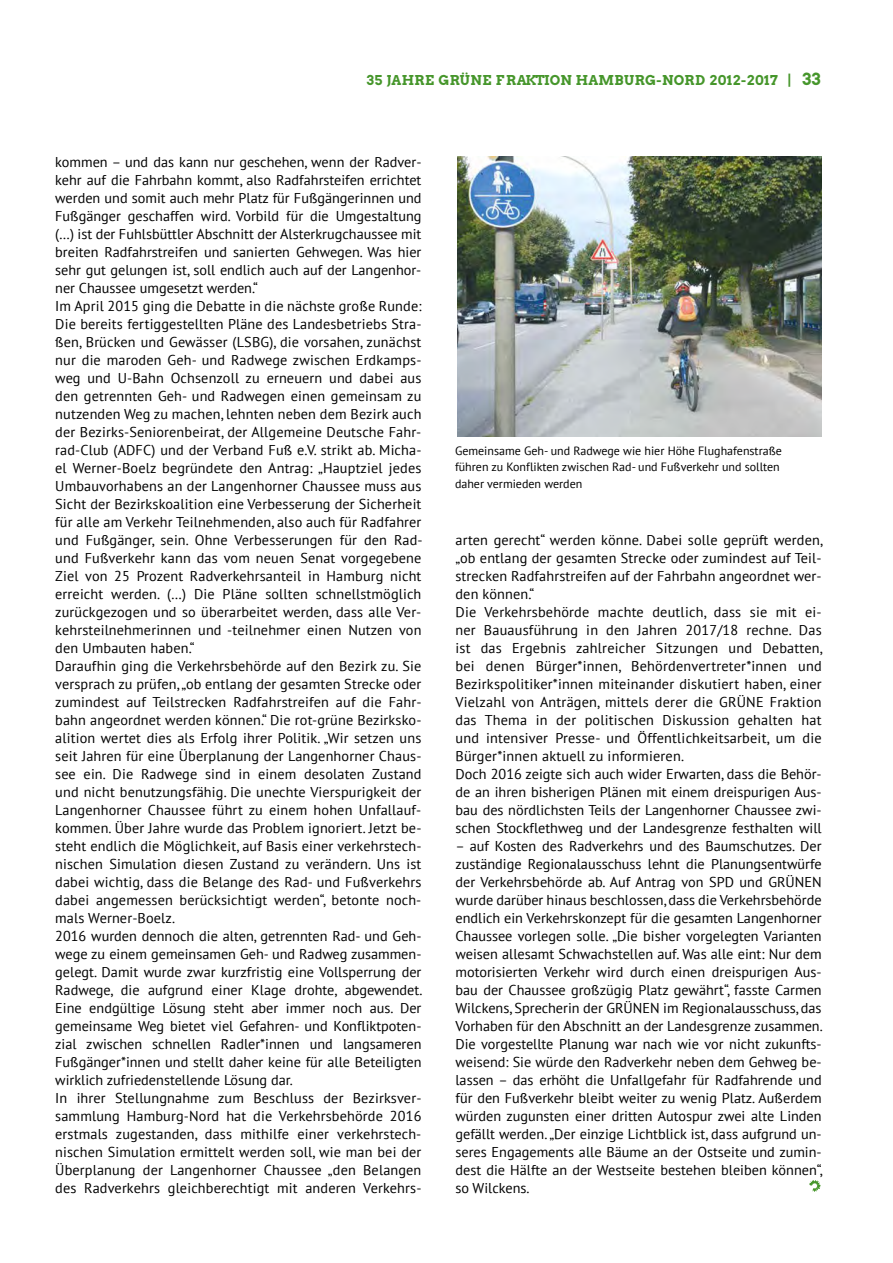
<style>
.page{position:relative;width:893px;height:1263px;background:#fff}
.page>*{position:absolute;margin:0;border:0;box-sizing:border-box;transform-origin:0 0}
.t1{font:14.25px/18px "PT Sans";letter-spacing:.01em;color:#000}
.t2{font:13.5px "Arvo Gruen";letter-spacing:.03em;color:#46962b}
.t3{font:12px/16.5px "PT Sans";color:#000}
.s1{font-size:16.5px}
</style>
<div class="page">
<svg style="left:809px;top:1180px;width:12px;height:12px"></svg>
<img style="left:457px;top:157px;width:365px;height:280px">
<p class="t2" style="left:367px;top:71px;width:455px">35 JAHRE GRÜNE FRAKTION HAMBURG-NORD 2012-2017 | <span class="s1">33</span></p>
<p class="t1" style="left:55px;top:152px;width:369px">kommen – und das kann nur geschehen, wenn der Radver&shy;kehr auf die Fahrbahn kommt, also Radfahrsteifen errichtet werden und somit auch mehr Platz für Fußgängerinnen und Fußgänger geschaffen wird. Vorbild für die Umgestaltung (…) ist der Fuhlsbüttler Abschnitt der Alsterkrugchaussee mit breiten Radfahrstreifen und sanierten Gehwegen. Was hier sehr gut gelungen ist, soll endlich auch auf der Langenhor&shy;ner Chaussee umgesetzt werden.“<br>Im April 2015 ging die Debatte in die nächste große Runde:<br>Die bereits fertiggestellten Pläne des Landesbetriebs Stra&shy;ßen, Brücken und Gewässer (LSBG), die vorsahen, zunächst nur die maroden Geh- und Radwege zwischen Erdkamps&shy;weg und U-Bahn Ochsenzoll zu erneuern und dabei aus den getrennten Geh- und Radwegen einen gemeinsam zu nutzenden Weg zu machen, lehnten neben dem Bezirk auch der Bezirks-Seniorenbeirat, der Allgemeine Deutsche Fahr&shy;rad-Club (ADFC) und der Verband Fuß e.V. strikt ab. Micha&shy;el Werner-Boelz begründete den Antrag: „Hauptziel jedes Umbauvorhabens an der Langenhorner Chaussee muss aus Sicht der Bezirkskoalition eine Verbesserung der Sicherheit für alle am Verkehr Teilnehmenden, also auch für Radfahrer und Fußgänger, sein. Ohne Verbesserungen für den Rad&shy;und Fußverkehr kann das vom neuen Senat vorgegebene Ziel von 25 Prozent Radverkehrsanteil in Hamburg nicht erreicht werden. (…) Die Pläne sollten schnellstmöglich zurückgezogen und so überarbeitet werden, dass alle Ver&shy;kehrsteilnehmerinnen und -teilnehmer einen Nutzen von den Umbauten haben.“<br>Daraufhin ging die Verkehrsbehörde auf den Bezirk zu. Sie versprach zu prüfen, „ob entlang der gesamten Strecke oder zumindest auf Teilstrecken Radfahrstreifen auf die Fahr&shy;bahn angeordnet werden können.“ Die rot-grüne Bezirksko&shy;alition wertet dies als Erfolg ihrer Politik. „Wir setzen uns seit Jahren für eine Überplanung der Langenhorner Chaus&shy;see ein. Die Radwege sind in einem desolaten Zustand und nicht benutzungsfähig. Die unechte Vierspurigkeit der Langenhorner Chaussee führt zu einem hohen Unfallauf&shy;kommen. Über Jahre wurde das Problem ignoriert. Jetzt be&shy;steht endlich die Möglichkeit, auf Basis einer verkehrstech&shy;nischen Simulation diesen Zustand zu verändern. Uns ist dabei wichtig, dass die Belange des Rad- und Fußverkehrs dabei angemessen berücksichtigt werden“, betonte noch&shy;mals Werner-Boelz.<br>2016 wurden dennoch die alten, getrennten Rad- und Geh&shy;wege zu einem gemeinsamen Geh- und Radweg zusammen&shy;gelegt. Damit wurde zwar kurzfristig eine Vollsperrung der Radwege, die aufgrund einer Klage drohte, abgewendet.<br>Eine endgültige Lösung steht aber immer noch aus. Der gemeinsame Weg bietet viel Gefahren- und Konfliktpoten&shy;zial zwischen schnellen Radler*innen und langsameren Fußgänger*innen und stellt daher keine für alle Beteiligten wirklich zufriedenstellende Lösung dar.<br>In ihrer Stellungnahme zum Beschluss der Bezirksver&shy;sammlung Hamburg-Nord hat die Verkehrsbehörde 2016 erstmals zugestanden, dass mithilfe einer verkehrstech&shy;nischen Simulation ermittelt werden soll, wie man bei der Überplanung der Langenhorner Chaussee „den Belangen des Radverkehrs gleichberechtigt mit anderen Verkehrs-</p>
<p class="t3" style="left:455px;top:442px;width:328px">Gemeinsame Geh- und Radwege wie hier Höhe Flughafenstraße führen zu Konflikten zwischen Rad- und Fußverkehr und sollten daher vermieden werden</p>
<p class="t1" style="left:455px;top:530px;width:369px">arten gerecht“ werden könne. Dabei solle geprüft werden, „ob entlang der gesamten Strecke oder zumindest auf Teil&shy;strecken Radfahrstreifen auf der Fahrbahn angeordnet wer&shy;den können.“<br>Die Verkehrsbehörde machte deutlich, dass sie mit ei&shy;ner Bauausführung in den Jahren 2017/18 rechne. Das ist das Ergebnis zahlreicher Sitzungen und Debatten, bei denen Bürger*innen, Behördenvertreter*innen und Bezirkspolitiker*innen miteinander diskutiert haben, einer Vielzahl von Anträgen, mittels derer die GRÜNE Fraktion das Thema in der politischen Diskussion gehalten hat und intensiver Presse- und Öffentlichkeitsarbeit, um die Bürger*innen aktuell zu informieren.<br>Doch 2016 zeigte sich auch wider Erwarten, dass die Behör&shy;de an ihren bisherigen Plänen mit einem dreispurigen Aus&shy;bau des nördlichsten Teils der Langenhorner Chaussee zwi&shy;schen Stockflethweg und der Landesgrenze festhalten will</p>
<p class="t1" style="left:455px;top:836px;width:369px;text-align:justify">– auf Kosten des Radverkehrs und des Baumschutzes. Der zuständige Regionalausschuss lehnt die Planungsentwürfe der Verkehrsbehörde ab. Auf Antrag von SPD und GRÜNEN wurde darüber hinaus beschlossen, dass die Verkehrsbehörde endlich ein Verkehrskonzept für die gesamten Langenhorner Chaussee vorlegen solle. „Die bisher vorgelegten Varianten weisen allesamt Schwachstellen auf. Was alle eint: Nur dem motorisierten Verkehr wird durch einen dreispurigen Aus&shy;bau der Chaussee großzügig Platz gewährt“, fasste Carmen Wilckens, Sprecherin der GRÜNEN im Regionalausschuss, das Vorhaben für den Abschnitt an der Landesgrenze zusammen.<br>Die vorgestellte Planung war nach wie vor nicht zukunfts&shy;weisend: Sie würde den Radverkehr neben dem Gehweg be&shy;lassen – das erhöht die Unfallgefahr für Radfahrende und für den Fußverkehr bleibt weiter zu wenig Platz. Außerdem würden zugunsten einer dritten Autospur zwei alte Linden gefällt werden. „Der einzige Lichtblick ist, dass aufgrund un&shy;seres Engagements alle Bäume an der Ostseite und zumin&shy;dest die Hälfte an der Westseite bestehen bleiben können“, so Wilckens.</p>
</div>
